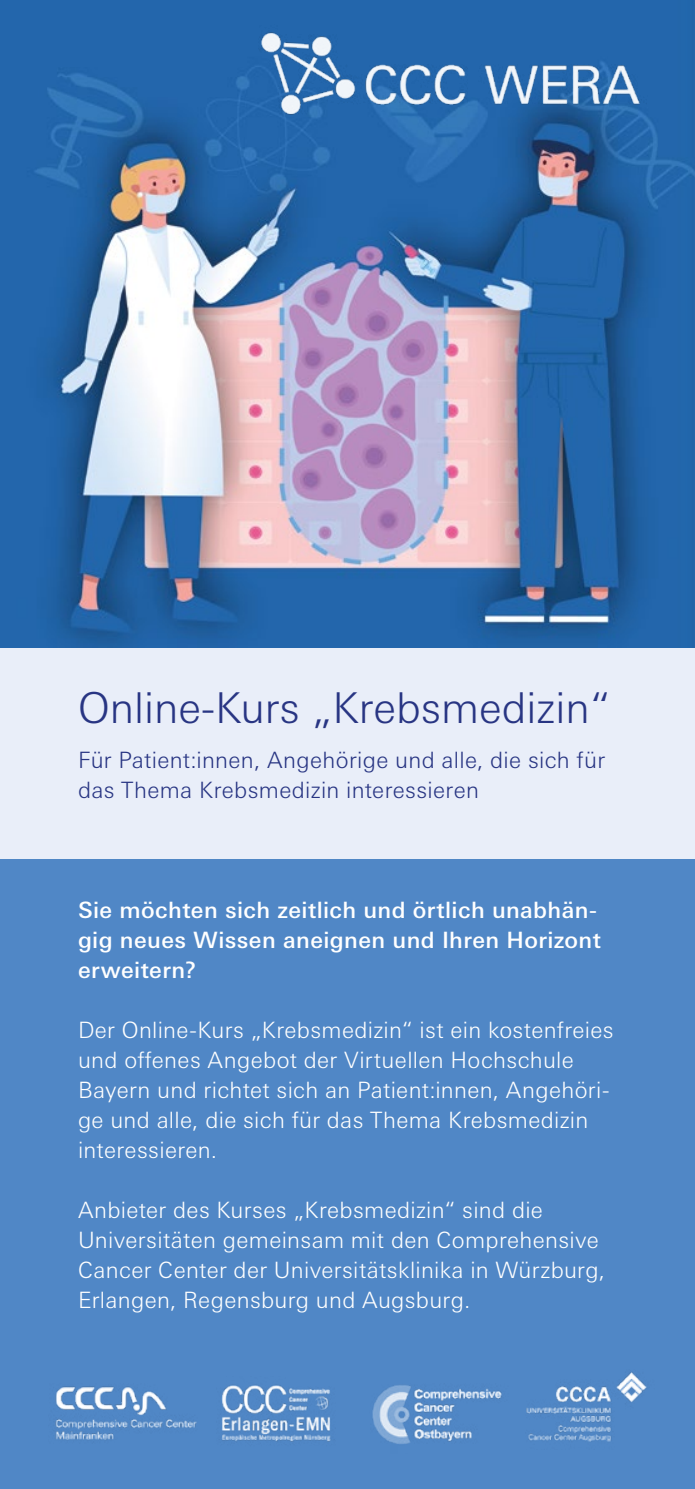
<style>
.page{position:relative;width:695px;height:1489px;background:#fff}
.page>*{position:absolute;margin:0;border:0;box-sizing:border-box;transform-origin:0 0}
._1a_Head_groß{font:300 42.5px "Univers Next Pro";color:#283583}
._3a_Body{font:300 22.5px/30px "Univers Next Pro";letter-spacing:.015em;color:#fff}
._3a_Body-2{font:500 22.5px/30px "Univers Next Pro";letter-spacing:.02em;color:#fff}
._3a_Body-3{font:300 22.5px/30px "Univers Next Pro";letter-spacing:.015em;color:#283583}
</style>
<div class="page">
<div style="left:0;top:678px;width:694px;height:810px;background:#5087c6"></div>
<img style="left:0;top:0;width:694px;height:648px">
<img style="left:238px;top:14px;width:423px;height:113px">
<img style="left:55px;top:1386px;width:142px;height:54px">
<img style="left:526px;top:1372px;width:121px;height:70px">
<img style="left:221px;top:1385px;width:110px;height:57px">
<img style="left:372px;top:1385px;width:130px;height:59px">
<div style="left:0;top:648px;width:694px;height:210px;background:#e9eef9"></div>
<p class="_1a_Head_groß" style="left:78px;top:683px;width:534px">Online-Kurs „Krebsmedizin“</p>
<p class="_3a_Body-3" style="left:78px;top:744px;width:528px">Für Patient:innen, Angehörige und alle, die sich für das Thema Krebsmedizin interessieren</p>
<p class="_3a_Body-2" style="left:78px;top:894px;width:524px">Sie möchten sich zeitlich und örtlich unabhän&shy;gig neues Wissen aneignen und Ihren Horizont erweitern?</p>
<p class="_3a_Body" style="left:78px;top:1014px;width:537px">Der Online-Kurs „Krebsmedizin“ ist ein kostenfreies und offenes Angebot der Virtuellen Hochschule Bayern und richtet sich an Patient:innen, Angehöri&shy;ge und alle, die sich für das Thema Krebsmedizin</p>
<p class="_3a_Body" style="left:78px;top:1134px;width:141px">interessieren.</p>
<p class="_3a_Body" style="left:78px;top:1194px;width:528px">Anbieter des Kurses „Krebsmedizin“ sind die Universitäten gemeinsam mit den Comprehensive Cancer Center der Universitätsklinika in Würzburg, Erlangen, Regensburg und Augsburg.</p>
</div>
